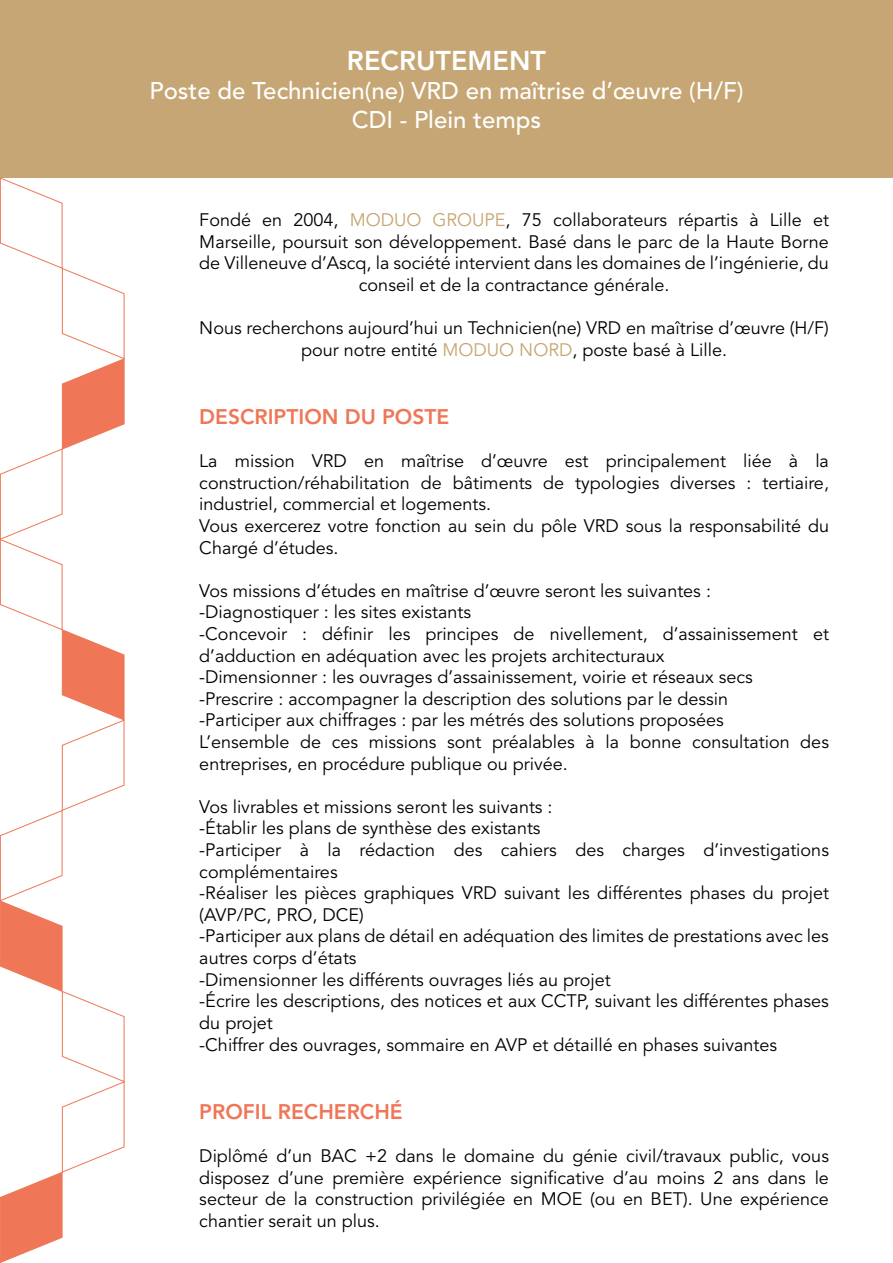
<style>
.page{position:relative;width:893px;height:1263px;background:#fff}
.page>*{position:absolute;margin:0;border:0;box-sizing:border-box;transform-origin:0 0}
.t1{font:800 27px "Avenir LT Std";color:#fff}
.t2{font:500 24px/28.8px "Avenir LT Std";color:#fff;text-align:center}
.t3{font:800 21px "Avenir LT Std";color:#ef7656}
.t4{font:18px/21.6px "Avenir LT Std";color:#000}
.s1{color:#c6a572}
.s2{color:#c5a671}
</style>
<div class="page">
<div style="left:0;top:0;width:893px;height:178px;background:#c6a674"></div>
<svg style="left:0;top:177px;width:125px;height:1086px"></svg>
<h1 class="t1" style="left:347px;top:46px;width:200px">RECRUTEMENT</h1>
<h2 class="t2" style="left:149px;top:79px;width:595px">Poste de Technicien(ne) VRD en maîtrise d’œuvre (H/F)<br>CDI - Plein temps</h2>
<p class="t4" style="left:199px;top:210px;width:631px;text-align:center">Fondé en 2004, <span class="s1">MODUO GROUPE</span>, 75 collaborateurs répartis à Lille et Marseille, poursuit son développement. Basé dans le parc de la Haute Borne de Villeneuve d’Ascq, la société intervient dans les domaines de l’ingénierie, du conseil et de la contractance générale.</p>
<p class="t4" style="left:199px;top:318px;width:631px;text-align:center">Nous recherchons aujourd’hui un Technicien(ne) VRD en maîtrise d’œuvre (H/F) pour notre entité <span class="s2">MODUO NORD</span>, poste basé à Lille.</p>
<p class="t3" style="left:199px;top:405px;width:252px">DESCRIPTION DU POSTE</p>
<p class="t4" style="left:199px;top:451px;width:631px">La mission VRD en maîtrise d’œuvre est principalement liée à la construction/réhabilitation de bâtiments de typologies diverses : tertiaire, industriel, commercial et logements.<br>Vous exercerez votre fonction au sein du pôle VRD sous la responsabilité du Chargé d’études.</p>
<p class="t4" style="left:199px;top:581px;width:631px">Vos missions d’études en maîtrise d’œuvre seront les suivantes : -Diagnostiquer : les sites existants<br>-Concevoir : définir les principes de nivellement, d’assainissement et d’adduction en adéquation avec les projets architecturaux<br>-Dimensionner : les ouvrages d’assainissement, voirie et réseaux secs -Prescrire : accompagner la description des solutions par le dessin<br>-Participer aux chiffrages : par les métrés des solutions proposées<br>L’ensemble de ces missions sont préalables à la bonne consultation des entreprises, en procédure publique ou privée.</p>
<p class="t4" style="left:199px;top:797px;width:631px">Vos livrables et missions seront les suivants :<br>-Établir les plans de synthèse des existants<br>-Participer à la rédaction des cahiers des charges d’investigations complémentaires<br>-Réaliser les pièces graphiques VRD suivant les différentes phases du projet (AVP/PC, PRO, DCE)<br>-Participer aux plans de détail en adéquation des limites de prestations avec les autres corps d’états<br>-Dimensionner les différents ouvrages liés au projet<br>-Écrire les descriptions, des notices et aux CCTP, suivant les différentes phases du projet<br>-Chiffrer des ouvrages, sommaire en AVP et détaillé en phases suivantes</p>
<p class="t3" style="left:199px;top:1100px;width:205px">PROFIL RECHERCHÉ</p>
<p class="t4" style="left:199px;top:1146px;width:631px;text-align:justify">Diplômé d’un BAC +2 dans le domaine du génie civil/travaux public, vous disposez d’une première expérience significative d’au moins 2 ans dans le secteur de la construction privilégiée en MOE (ou en BET). Une expérience chantier serait un plus.</p>
</div>
